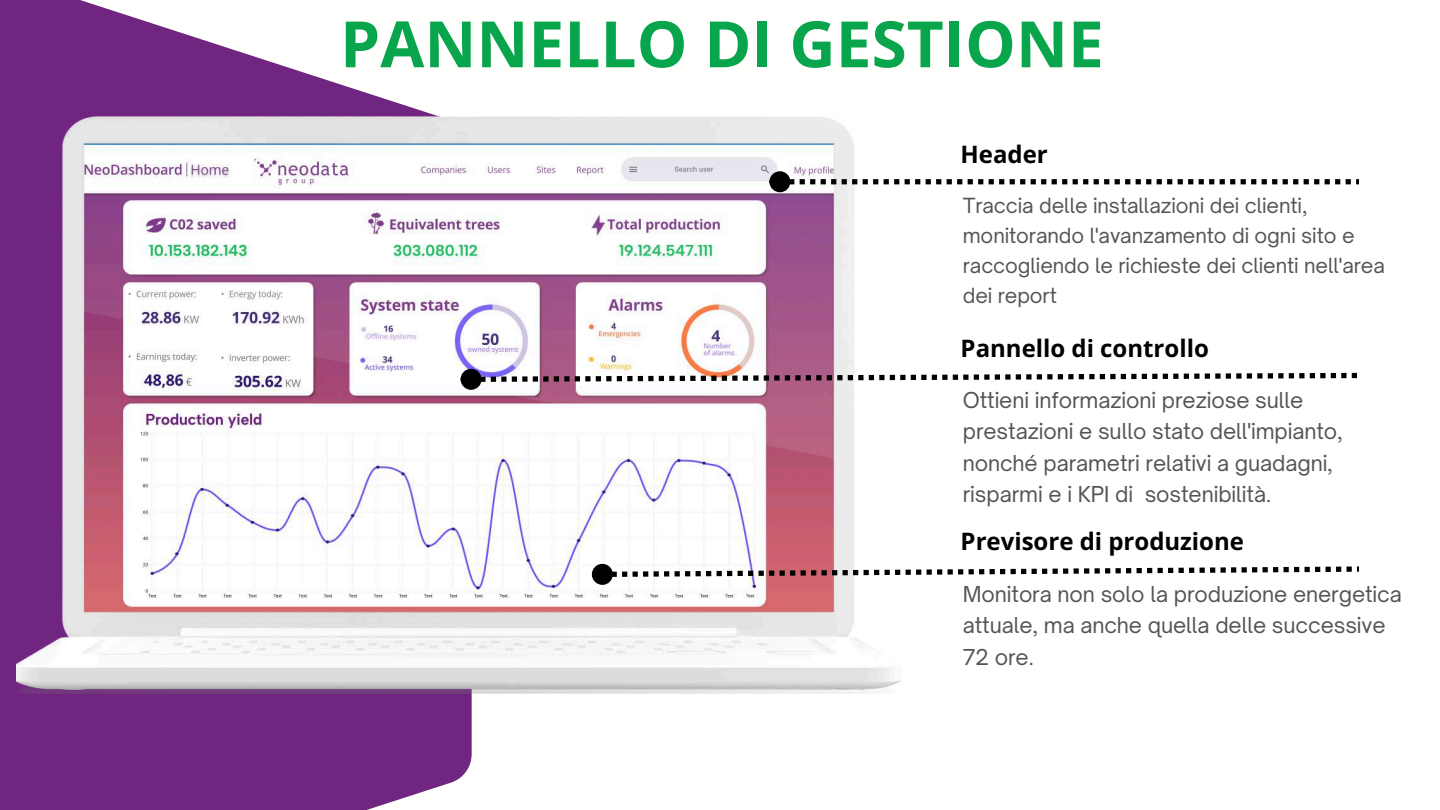
<style>
.page{position:relative;width:1440px;height:810px;background:#fff}
.page>*{position:absolute;margin:0;border:0;box-sizing:border-box;transform-origin:0 0}
.t1{font:700 64px "Open Sans";color:#08a54c}
.t2{font:700 24px "Open Sans";color:#000}
.t3{font:21px/31.5px "Open Sauce One";letter-spacing:-.005em;color:#545454}
.t4{font:20px/30px "Open Sauce One";letter-spacing:-.005em;color:#545454}
</style>
<div class="page">
<svg style="left:0;top:0;width:472px;height:810px;fill:#702580"></svg>
<img style="left:16px;top:116px;width:885px;height:578px">
<svg style="left:612px;top:566px;width:747px;height:11px"></svg>
<div style="left:594px;top:566px;width:16px;height:16px;background:#000;border-radius:50%"></div>
<div style="left:592px;top:564px;width:21px;height:21px;border:5px solid #000;border-radius:50%"></div>
<svg style="left:480px;top:373px;width:877px;height:9px"></svg>
<div style="left:463px;top:371px;width:16px;height:16px;background:#000;border-radius:50%"></div>
<div style="left:461px;top:369px;width:21px;height:21px;border:5px solid #000;border-radius:50%"></div>
<svg style="left:790px;top:179px;width:569px;height:5px"></svg>
<div style="left:772px;top:174px;width:16px;height:16px;background:#000;border-radius:50%"></div>
<div style="left:769px;top:171px;width:21px;height:21px;border:5px solid #000;border-radius:50%"></div>
<h1 class="t1" style="left:340px;top:-1px;width:765px">PANNELLO DI GESTIONE</h1>
<p class="t2" style="left:961px;top:137px;width:89px">Header</p>
<p class="t4" style="left:963px;top:190px;width:424px">Traccia delle installazioni dei clienti, monitorando l'avanzamento di ogni sito e raccogliendo le richieste dei clienti nell'area dei report</p>
<p class="t2" style="left:961px;top:331px;width:250px">Pannello di controllo</p>
<p class="t3" style="left:963px;top:384px;width:382px">Ottieni informazioni preziose sulle prestazioni e sullo stato dell'impianto, nonché parametri relativi a guadagni, risparmi e i KPI di sostenibilità.</p>
<p class="t2" style="left:961px;top:525px;width:285px">Previsore di produzione</p>
<p class="t3" style="left:963px;top:578px;width:441px">Monitora non solo la produzione energetica attuale, ma anche quella delle successive<br>72 ore.</p>
</div>
